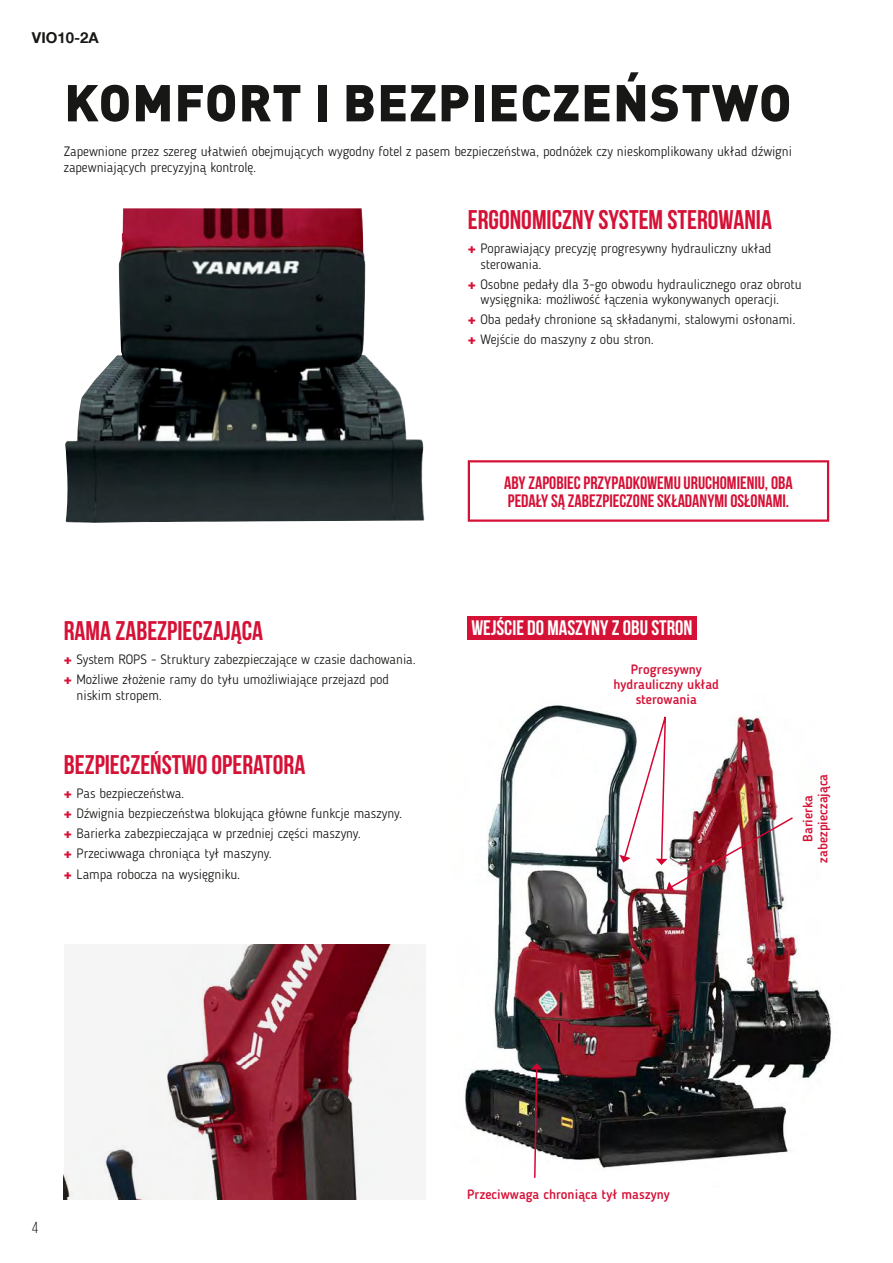
<style>
.page{position:relative;width:893px;height:1263px;background:#fff}
.page>*{position:absolute;margin:0;border:0;box-sizing:border-box;transform-origin:0 0}
.t1{font:900 51px "DIN Pro";letter-spacing:.02em;color:#171715}
.t2{font:700 27px "Bebas Neue";color:#d51136}
.t3{font:700 21px "Bebas Neue";color:#fff}
.t4{font:700 18px/18px "Bebas Neue";color:#d51136}
.t5{font:15.9px "Bebas Neue";color:#171715}
.t6{font:700 15px "Helvetica Neue LT Com";color:#171715}
.t7{font:300 13.5px/20px "Blogger Sans";color:#171715}
.t8{font:500 13.5px/15px "Blogger Sans";color:#d51136;text-align:center}
.s1{font-family:"Helvetica Neue LT Com";font-weight:900;color:#d51136}
</style>
<div class="page">
<img style="left:65px;top:208px;width:359px;height:315px">
<svg style="left:64px;top:944px;width:362px;height:255px;fill:#f4f4f3"></svg>
<img style="left:465px;top:705px;width:367px;height:465px">
<img style="left:619px;top:705px;width:175px;height:187px">
<svg style="left:531px;top:1063px;width:11px;height:115px"></svg>
<div style="left:467px;top:616px;width:230px;height:24px;background:#d51136"></div>
<div style="left:468px;top:460px;width:361px;height:62px;border:2px solid #d51136"></div>
<p class="t6" style="left:32px;top:28px;width:68px">VIO10-2A</p>
<h1 class="t1" style="left:64px;top:59px;width:729px">KOMFORT I BEZPIECZEŃSTWO</h1>
<p class="t7" style="left:64px;top:143px;width:730px;line-height:15.8px">Zapewnione przez szereg ułatwień obejmujących wygodny fotel z pasem bezpieczeństwa, podnóżek czy nieskomplikowany układ dźwigni zapewniających precyzyjną kontrolę.</p>
<h2 class="t2" style="left:468px;top:204px;width:306px">ERGONOMICZNY SYSTEM STEROWANIA</h2>
<p class="t7" style="left:480px;top:240px;width:292px;line-height:15.8px;text-indent:-13px"><span class="s1">+</span> Poprawiający precyzję progresywny hydrauliczny układ sterowania.</p>
<p class="t7" style="left:480px;top:276px;width:323px;line-height:15.8px;text-indent:-13px"><span class="s1">+</span> Osobne pedały dla 3-go obwodu hydraulicznego oraz obrotu wysięgnika: możliwość łączenia wykonywanych operacji.</p>
<p class="t7" style="left:468px;top:310px;width:329px"><span class="s1">+</span> Oba pedały chronione są składanymi, stalowymi osłonami. <span class="s1">+</span> Wejście do maszyny z obu stron.</p>
<h2 class="t2" style="left:64px;top:616px;width:201px">RAMA ZABEZPIECZAJĄCA</h2>
<p class="t7" style="left:64px;top:649px;width:354px"><span class="s1">+</span> System ROPS - Struktury zabezpieczające w czasie dachowania. <span class="s1">+</span> Możliwe złożenie ramy do tyłu umożliwiające przejazd pod</p>
<p class="t7" style="left:77px;top:685px;width:87px">niskim stropem.</p>
<h2 class="t2" style="left:64px;top:750px;width:243px">BEZPIECZEŃSTWO OPERATORA</h2>
<p class="t7" style="left:64px;top:784px;width:340px"><span class="s1">+</span> Pas bezpieczeństwa.<br><span class="s1">+</span> Dźwignia bezpieczeństwa blokująca główne funkcje maszyny. <span class="s1">+</span> Barierka zabezpieczająca w przedniej części maszyny.<br><span class="s1">+</span> Przeciwwaga chroniąca tył maszyny.<br><span class="s1">+</span> Lampa robocza na wysięgniku.</p>
<h3 class="t4" style="left:504px;top:473px;width:290px">ABY ZAPOBIEC PRZYPADKOWEMU URUCHOMIENIU, OBA<br>PEDAŁY SĄ ZABEZPIECZONE SKŁADANYMI OSŁONAMI.</h3>
<h3 class="t3" style="left:471px;top:617px;width:222px">WEJŚCIE DO MASZYNY Z OBU STRON</h3>
<p class="t8" style="left:613px;top:662px;width:107px">Progresywny hydrauliczny układ sterowania</p>
<p class="t8" style="left:800px;top:862px;width:90px;rotate:-90deg">Barierka zabezpieczająca</p>
<p class="t5" style="left:32px;top:1219px;width:8px">4</p>
<p class="t8" style="left:467px;top:1187px;width:204px">Przeciwwaga chroniąca tył maszyny</p>
</div>
